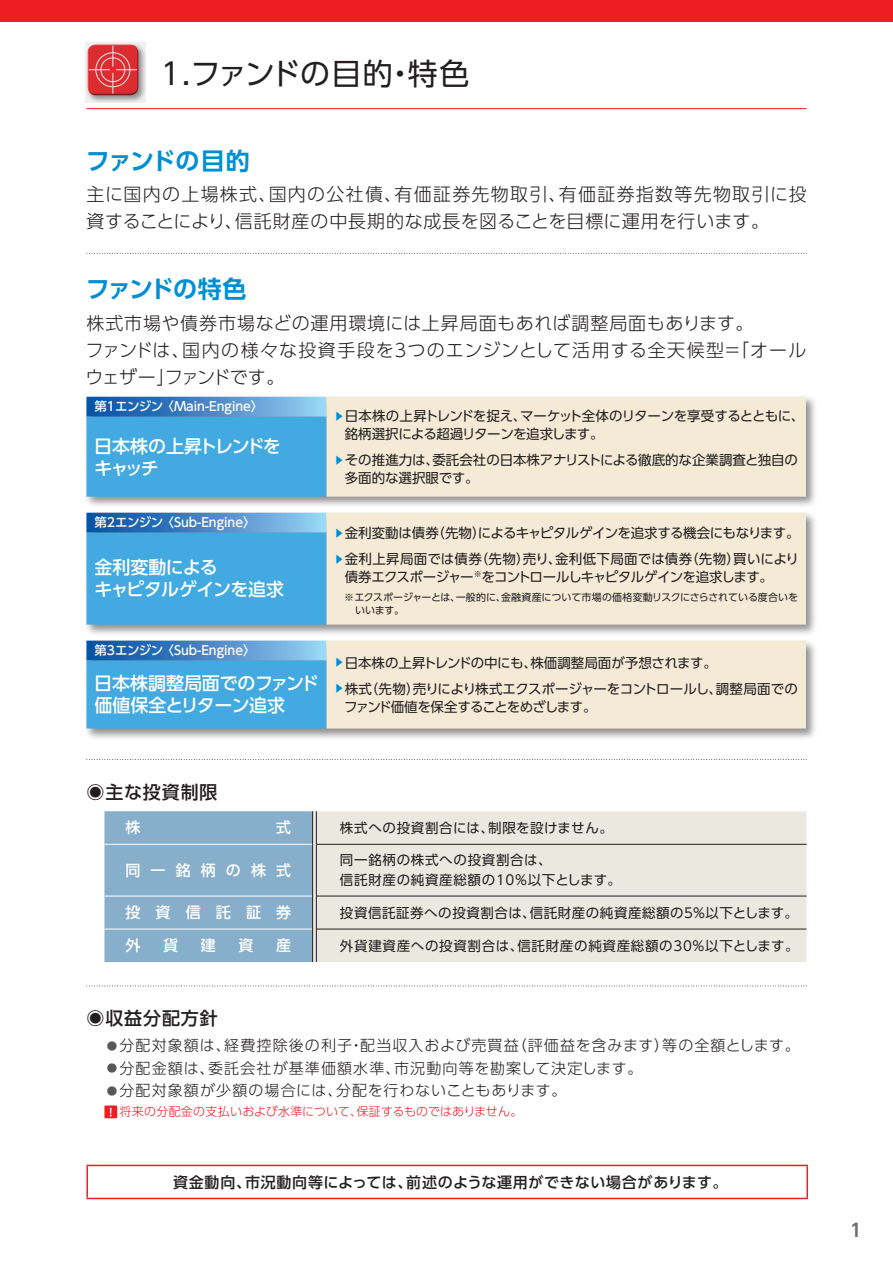
<style>
.page{position:relative;width:893px;height:1263px;background:#fff}
.page>*{position:absolute;margin:0;border:0;box-sizing:border-box;transform-origin:0 0}
.t1{font:30px "UD Shin Go Pro";letter-spacing:-.02em;color:#231f20}
.t2{font:700 24px "UD Shin Go Pro De";letter-spacing:-.05em;color:#008fd5}
.t3{font:300 18px/27px "UD Shin Go Pro";letter-spacing:.05em;color:#231f20}
.t4{font:500 18px/22px "UD Shin Go Pro";letter-spacing:-.025em;color:#fff}
.t5{font:500 18px/22px "UD Shin Go Pro";letter-spacing:-.085em;color:#fff}
.t6{font:500 18px "UD Shin Go Pro";letter-spacing:.05em;color:#231f20}
.t7{font:700 18px "UD Shin Go Pro De";color:#6c6d70}
.t8{font:300 15px "UD Shin Go Pro";letter-spacing:.075em;color:#231f20}
.t9{font:500 15px "UD Shin Go Pro";letter-spacing:.045em;color:#231f20}
.t10{font:300 15px "UD Shin Go Pro";letter-spacing:.055em;color:#231f20}
.t11{font:500 15px "UD Shin Go Pro";letter-spacing:.68em;color:#fff}
.t12{font:13.5px/26px "UD Shin Go Pro";color:#231f20}
.t13{font:13.5px/20.2px "UD Shin Go Pro";letter-spacing:.05em;color:#231f20}
.t14{font:13.5px/18px "UD Shin Go Pro";letter-spacing:-.03em;color:#231f20}
.t15{font:13.5px "UD Shin Go Pro";letter-spacing:-.06em;color:#231f20}
.t16{font:13.5px "UD Shin Go Pro";letter-spacing:.04em;color:#231f20}
.t17{font:500 12.45px "UD Shin Go Pro";color:#fff}
.t18{font:300 12px "UD Shin Go Pro";letter-spacing:.015em;color:#ee1d23}
.t19{font:10.05px/12.5px "UD Shin Go Pro";letter-spacing:-.01em;color:#231f20}
.s1{font-size:10.05px;color:#008fd5}
.s2{font-size:10.5px;color:#57585a}
</style>
<div class="page">
<div style="left:0;top:0;width:893px;height:21px;background:#ee1d23"></div>
<hr style="left:86px;top:108px;width:720px;height:1px;background:#ee1d23">
<svg style="left:87px;top:253px;width:720px;height:1px"></svg>
<div style="left:84px;top:394px;width:734px;height:346px;background:#231f20;opacity:.5"></div>
<svg style="left:86px;top:397px;width:240px;height:20px;background:#4c8bc7"></svg>
<svg style="left:326px;top:397px;width:480px;height:331px;background:#f1e8d5"></svg>
<svg style="left:86px;top:417px;width:240px;height:311px;background:#54abdc"></svg>
<svg style="left:87px;top:759px;width:720px;height:1px"></svg>
<div style="left:104px;top:811px;width:208px;height:151px;background:#87aeca"></div>
<div style="left:317px;top:811px;width:489px;height:151px;background:#ebe9df"></div>
<svg style="left:313px;top:811px;width:3px;height:33px"></svg>
<svg style="left:313px;top:844px;width:3px;height:52px"></svg>
<svg style="left:313px;top:896px;width:3px;height:33px"></svg>
<svg style="left:313px;top:929px;width:3px;height:33px"></svg>
<hr style="left:317px;top:844px;width:489px;height:1px;background:#231f20">
<hr style="left:317px;top:896px;width:489px;height:1px;background:#231f20">
<hr style="left:317px;top:929px;width:489px;height:1px;background:#231f20">
<hr style="left:104px;top:844px;width:208px;height:1px;background:#fff">
<hr style="left:104px;top:896px;width:208px;height:1px;background:#fff">
<hr style="left:104px;top:929px;width:208px;height:1px;background:#fff">
<hr style="left:312px;top:811px;width:1px;height:33px;background:#231f20">
<hr style="left:316px;top:811px;width:1px;height:33px;background:#231f20">
<hr style="left:312px;top:844px;width:1px;height:52px;background:#231f20">
<hr style="left:316px;top:844px;width:1px;height:52px;background:#231f20">
<hr style="left:312px;top:896px;width:1px;height:33px;background:#231f20">
<hr style="left:316px;top:896px;width:1px;height:33px;background:#231f20">
<hr style="left:312px;top:929px;width:1px;height:33px;background:#231f20">
<hr style="left:316px;top:929px;width:1px;height:33px;background:#231f20">
<svg style="left:87px;top:985px;width:720px;height:1px"></svg>
<div style="left:104px;top:1105px;width:13px;height:13px;background:#ee1d23"></div>
<svg style="left:110px;top:1108px;width:2px;height:8px"></svg>
<svg style="left:86px;top:43px;width:60px;height:60px"></svg>
<svg style="left:86px;top:43px;width:51px;height:52px"></svg>
<svg style="left:88px;top:45px;width:53px;height:52px;background:#d4494d"></svg>
<hr style="left:86px;top:1165px;width:722px;height:1px;background:#ee1d23">
<hr style="left:86px;top:1166px;width:2px;height:32px;background:#ee1d23">
<hr style="left:806px;top:1166px;width:2px;height:32px;background:#ee1d23">
<hr style="left:86px;top:1198px;width:722px;height:1px;background:#ee1d23">
<h1 class="t1" style="left:161px;top:49px;width:310px">1.ファンドの目的・特色</h1>
<h2 class="t2" style="left:86px;top:141px;width:166px">ファンドの目的</h2>
<h3 class="t3" style="left:86px;top:180px;width:722px">主に国内の上場株式、国内の公社債、有価証券先物取引、有価証券指数等先物取引に投資することにより、信託財産の中長期的な成長を図ることを目標に運用を行います。</h3>
<h2 class="t2" style="left:86px;top:269px;width:162px">ファンドの特色</h2>
<h3 class="t3" style="left:86px;top:309px;width:722px">株式市場や債券市場などの運用環境には上昇局面もあれば調整局面もあります。<br>ファンドは、国内の様々な投資手段を３つのエンジンとして活用する全天候型＝「オールウェザー」ファンドです。</h3>
<p class="t17" style="left:94px;top:397px;width:170px">第1エンジン 〈Main-Engine〉</p>
<p class="t14" style="left:345px;top:406px;width:461px;text-indent:-11px"><span class="s1">▶</span> 日本株の上昇トレンドを捉え、マーケット全体のリターンを享受するとともに、銘柄選択による超過リターンを追求します。</p>
<p class="t12" style="left:345px;top:450px;width:455px;line-height:18px;text-indent:-11px"><span class="s1">▶</span> その推進力は、委託会社の日本株アナリストによる徹底的な企業調査と独自の多面的な選択眼です。</p>
<h3 class="t5" style="left:94px;top:434px;width:188px">日本株の上昇トレンドをキャッチ</h3>
<p class="t17" style="left:94px;top:513px;width:163px">第2エンジン 〈Sub-Engine〉</p>
<h3 class="t4" style="left:94px;top:556px;width:191px">金利変動による<br>キャピタルゲインを追求</h3>
<p class="t17" style="left:94px;top:640px;width:163px">第3エンジン 〈Sub-Engine〉</p>
<h3 class="t4" style="left:94px;top:672px;width:226px">日本株調整局面でのファンド価値保全とリターン追求</h3>
<p class="t12" style="left:334px;top:520px;width:467px"><span class="s1">▶</span> 金利変動は債券（先物）によるキャピタルゲインを追求する機会にもなります。<span class="s1">▶</span> 金利上昇局面では債券（先物）売り、金利低下局面では債券（先物）買いにより</p>
<p class="t15" style="left:345px;top:566px;width:430px">債券エクスポージャー<sup>※</sup>をコントロールしキャピタルゲインを追求します。</p>
<p class="t19" style="left:355px;top:591px;width:444px;text-indent:-11px">※エクスポージャーとは、一般的に、金融資産について市場の価格変動リスクにさらされている度合いをいいます。</p>
<p class="t12" style="left:334px;top:649px;width:465px"><span class="s1">▶</span> 日本株の上昇トレンドの中にも、株価調整局面が予想されます。<br><span class="s1">▶</span> 株式（先物）売りにより株式エクスポージャーをコントロールし、調整局面での</p>
<p class="t15" style="left:344px;top:696px;width:254px">ファンド価値を保全することをめざします。</p>
<h3 class="t6" style="left:86px;top:777px;width:133px">◉主な投資制限</h3>
<p class="t11" style="left:125px;top:816px;width:16px">株</p>
<p class="t11" style="left:276px;top:816px;width:16px">式</p>
<p class="t13" style="left:340px;top:817px;width:275px">株式への投資割合には、制限を設けません。</p>
<p class="t11" style="left:125px;top:858px;width:167px">同一銘柄の株式</p>
<p class="t13" style="left:340px;top:849px;width:283px">同一銘柄の株式への投資割合は、<br>信託財産の純資産総額の10%以下とします。</p>
<p class="t11" style="left:125px;top:900px;width:167px">投資信託証券</p>
<p class="t16" style="left:340px;top:902px;width:460px">投資信託証券への投資割合は、信託財産の純資産総額の５%以下とします。</p>
<p class="t11" style="left:125px;top:933px;width:16px">外</p>
<p class="t11" style="left:163px;top:933px;width:16px">貨</p>
<p class="t11" style="left:201px;top:933px;width:16px">建</p>
<p class="t11" style="left:239px;top:933px;width:16px">資</p>
<p class="t11" style="left:276px;top:933px;width:16px">産</p>
<p class="t13" style="left:340px;top:935px;width:460px">外貨建資産への投資割合は、信託財産の純資産総額の30%以下とします。</p>
<h3 class="t6" style="left:86px;top:1004px;width:133px">◉収益分配方針</h3>
<p class="t8" style="left:107px;top:1033px;width:695px"><span class="s2">●</span> 分配対象額は、経費控除後の利子・配当収入および売買益（評価益を含みます）等の全額とします。</p>
<p class="t8" style="left:107px;top:1056px;width:537px"><span class="s2">●</span> 分配金額は、委託会社が基準価額水準、市況動向等を勘案して決定します。</p>
<p class="t10" style="left:107px;top:1078px;width:461px"><span class="s2">●</span> 分配対象額が少額の場合には、分配を行わないこともあります。</p>
<p class="t18" style="left:119px;top:1102px;width:405px">将来の分配金の支払いおよび水準について、保証するものではありません。</p>
<p class="t9" style="left:173px;top:1170px;width:556px">資金動向、市況動向等によっては、前述のような運用ができない場合があります。</p>
<h3 class="t7" style="left:850px;top:1215px;width:13px">1</h3>
</div>
